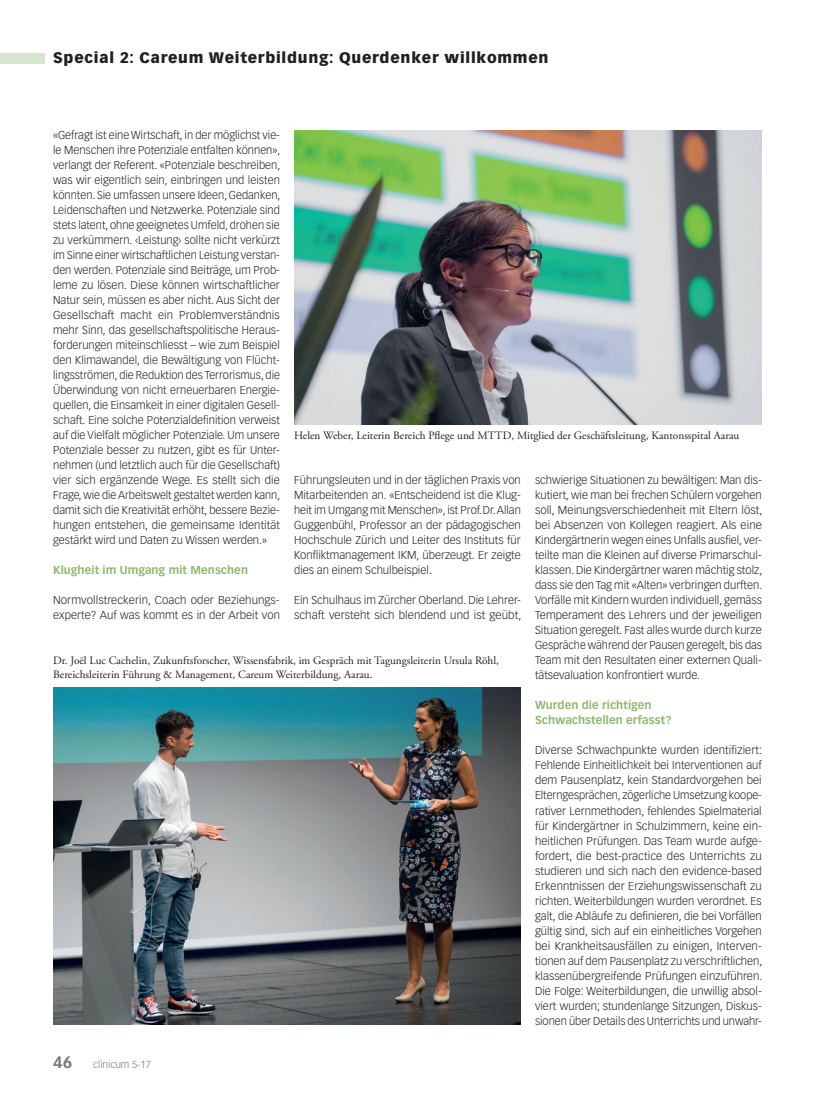
<style>
.page{position:relative;width:815px;height:1099px;background:#fff}
.page>*{position:absolute;margin:0;border:0;box-sizing:border-box;transform-origin:0 0}
.t1{font:900 15px "Vectora LT Std";letter-spacing:.05em;color:#231f20}
.t2{font:300 11.25px/15px "Vectora LT Std";color:#231f20;text-align:justify}
.t3{font:11.25px/13.5px "Adobe Garamond Pro";color:#231f20}
.t4{font:700 11.25px/15px "Vectora LT Std";letter-spacing:.005em;color:#8db96e}
.t5{font:300 10px "Vectora LT Std";color:#76787b}
.s1{font-weight:700;font-size:16.25px}
</style>
<div class="page">
<div style="left:0;top:53px;width:45px;height:10px;background:#d8e5cd"></div>
<img style="left:294px;top:130px;width:468px;height:294px">
<img style="left:53px;top:687px;width:468px;height:337px">
<h1 class="t1" style="left:53px;top:49px;width:497px">Special 2: Careum Weiterbildung: Querdenker willkommen</h1>
<p class="t2" style="left:53px;top:128px;width:229px">«Gefragt ist eine Wirtschaft, in der möglichst vie&shy;le Menschen ihre Potenziale entfalten können», verlangt der Referent. «Potenziale beschreiben, was wir eigentlich sein, einbringen und leisten könnten. Sie umfassen unsere Ideen, Gedanken, Leidenschaften und Netzwerke. Potenziale sind stets latent, ohne geeignetes Umfeld, drohen sie zu verkümmern. ‹Leistung› sollte nicht verkürzt im Sinne einer wirtschaftlichen Leistung verstan&shy;den werden. Potenziale sind Beiträge, um Prob&shy;leme zu lösen. Diese können wirtschaftlicher Natur sein, müssen es aber nicht. Aus Sicht der Gesellschaft macht ein Problemverständnis mehr Sinn, das gesellschaftspolitische Heraus&shy;forderungen miteinschliesst – wie zum Beispiel den Klimawandel, die Bewältigung von Flücht&shy;lingsströmen, die Reduktion des Terrorismus, die Überwindung von nicht erneuerbaren Energie&shy;quellen, die Einsamkeit in einer digitalen Gesell&shy;schaft. Eine solche Potenzialdefinition verweist auf die Vielfalt möglicher Potenziale. Um unsere Potenziale besser zu nutzen, gibt es für Unter&shy;nehmen (und letztlich auch für die Gesellschaft) vier sich ergänzende Wege. Es stellt sich die Frage, wie die Arbeitswelt gestaltet werden kann, damit sich die Kreativität erhöht, bessere Bezie&shy;hungen entstehen, die gemeinsame Identität gestärkt wird und Daten zu Wissen werden.»</p>
<p class="t4" style="left:53px;top:563px;width:196px">Klugheit im Umgang mit Menschen</p>
<p class="t2" style="left:53px;top:593px;width:228px">Normvollstreckerin, Coach oder Beziehungs&shy;experte? Auf was kommt es in der Arbeit von</p>
<p class="t3" style="left:294px;top:429px;width:447px">Helen Weber, Leiterin Bereich Pflege und MTTD, Mitglied der Geschäftsleitung, Kantonsspital Aarau</p>
<p class="t2" style="left:294px;top:473px;width:228px">Führungsleuten und in der täglichen Praxis von Mitarbeitenden an. «Entscheidend ist die Klug&shy;heit im Umgang mit Menschen», ist Prof.Dr. Allan Guggenbühl, Professor an der pädagogischen Hochschule Zürich und Leiter des Instituts für Konfliktmanagement IKM, überzeugt. Er zeigte dies an einem Schulbeispiel.</p>
<p class="t2" style="left:294px;top:593px;width:229px">Ein Schulhaus im Zürcher Oberland. Die Lehrer&shy;schaft versteht sich blendend und ist geübt,</p>
<p class="t2" style="left:535px;top:473px;width:229px">schwierige Situationen zu bewältigen: Man dis&shy;kutiert, wie man bei frechen Schülern vorgehen soll, Meinungsverschiedenheit mit Eltern löst, bei Absenzen von Kollegen reagiert. Als eine Kindergärtnerin wegen eines Unfalls ausfiel, ver&shy;teilte man die Kleinen auf diverse Primarschul&shy;klassen. Die Kindergärtner waren mächtig stolz, dass sie den Tag mit «Alten» verbringen durften.<br>Vorfälle mit Kindern wurden individuell, gemäss Temperament des Lehrers und der jeweiligen Situation geregelt. Fast alles wurde durch kurze Gespräche während der Pausen geregelt, bis das Team mit den Resultaten einer externen Quali&shy;tätsevaluation konfrontiert wurde.</p>
<p class="t4" style="left:535px;top:698px;width:138px">Wurden die richtigen<br>Schwachstellen erfasst?</p>
<p class="t2" style="left:535px;top:743px;width:229px;text-align:left">Diverse Schwachpunkte wurden identifiziert:<br>Fehlende Einheitlichkeit bei Interventionen auf dem Pausenplatz, kein Standardvorgehen bei Elterngesprächen, zögerliche Umsetzung koope&shy;rativer Lernmethoden, fehlendes Spielmaterial für Kindergärtner in Schulzimmern, keine ein&shy;heitlichen Prüfungen. Das Team wurde aufge&shy;fordert, die best-practice des Unterrichts zu studieren und sich nach den evidence-based Erkenntnissen der Erziehungswissenschaft zu richten. Weiterbildungen wurden verordnet. Es galt, die Abläufe zu definieren, die bei Vorfällen gültig sind, sich auf ein einheitliches Vorgehen bei Krankheitsausfällen zu einigen, Interven&shy;tionen auf dem Pausenplatz zu verschriftlichen, klassenübergreifende Prüfungen einzuführen.<br>Die Folge: Weiterbildungen, die unwillig absol&shy;viert wurden; stundenlange Sitzungen, Diskus&shy;sionen über Details des Unterrichts und unwahr-</p>
<p class="t3" style="left:53px;top:654px;width:447px">Dr. Joël Luc Cachelin, Zukunftsforscher, Wissensfabrik, im Gespräch mit Tagungsleiterin Ursula Röhl,<br>Bereichsleiterin Führung &amp; Management, Careum Weiterbildung, Aarau.</p>
<p class="t5" style="left:53px;top:1058px;width:99px"><span class="s1">46</span> clinicum 5-17</p>
</div>
